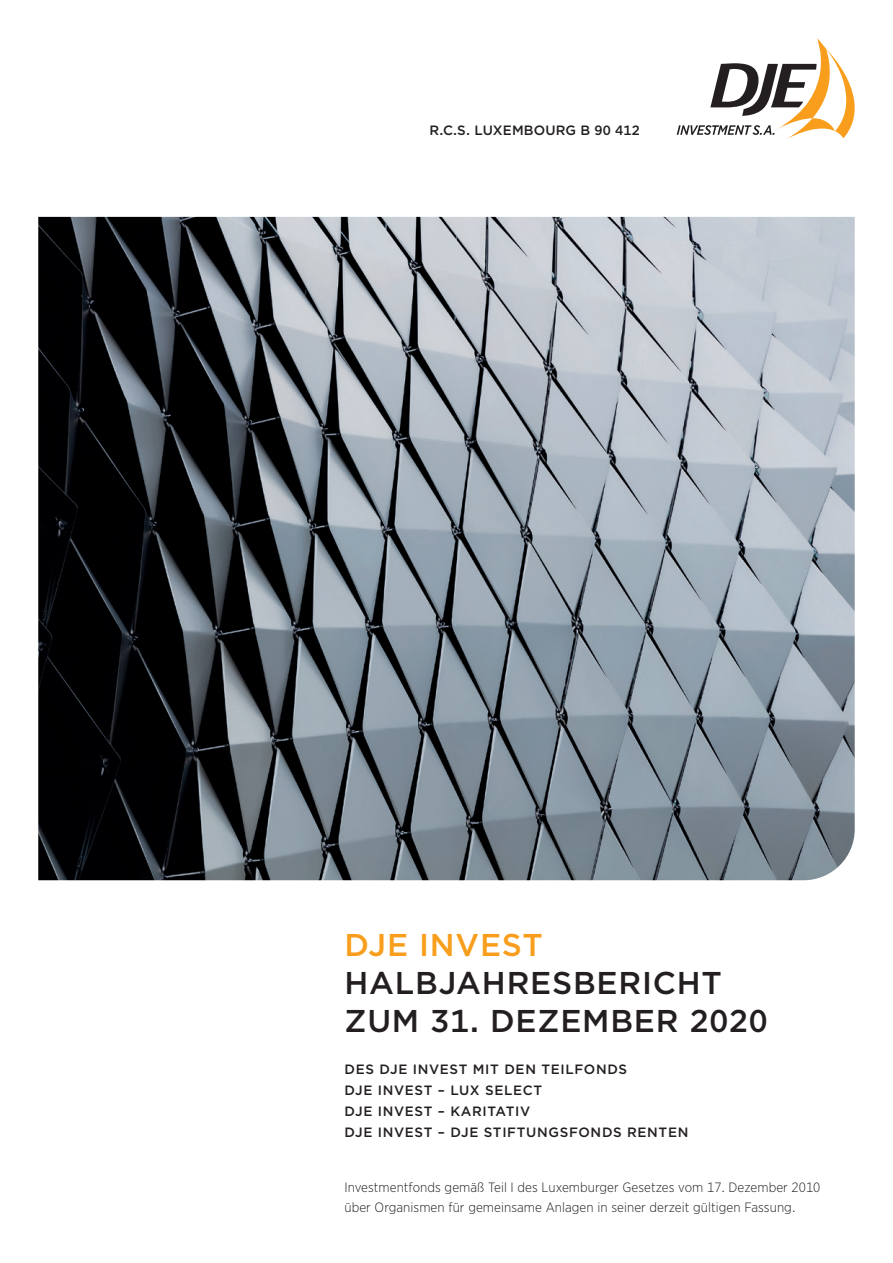
<style>
.page{position:relative;width:893px;height:1263px;background:#fff}
.page>*{position:absolute;margin:0;border:0;box-sizing:border-box;transform-origin:0 0}
.t1{font:500 31.5px/37.8px "Gotham";letter-spacing:.025em;color:#231f20}
.t2{font:500 31.5px "Gotham";letter-spacing:.025em;color:#f89e1c}
.t3{font:300 13.5px/20.2px "Gotham Narrow";letter-spacing:.005em;color:#231f20}
.t4{font:500 13.5px/21px "Gotham";letter-spacing:.05em;color:#231f20}
.t5{font:500 13.5px "Gotham";letter-spacing:.01em;color:#231f20}
</style>
<div class="page">
<img style="left:38px;top:217px;width:817px;height:663px">
<svg style="left:677px;top:38px;width:178px;height:102px"></svg>
<p class="t5" style="left:429px;top:121px;width:212px">R.C.S. LUXEMBOURG B 90 412</p>
<h1 class="t2" style="left:344px;top:924px;width:200px">DJE INVEST</h1>
<h1 class="t1" style="left:344px;top:963px;width:425px">HALBJAHRESBERICHT<br>ZUM 31. DEZEMBER 2020</h1>
<p class="t4" style="left:344px;top:1058px;width:345px">DES DJE INVEST MIT DEN TEILFONDS<br>DJE INVEST – LUX SELECT<br>DJE INVEST – KARITATIV<br>DJE INVEST – DJE STIFTUNGSFONDS RENTEN</p>
<p class="t3" style="left:344px;top:1176px;width:477px">Investmentfonds gemäß Teil I des Luxemburger Gesetzes vom 17. Dezember 2010 über Organismen für gemeinsame Anlagen in seiner derzeit gültigen Fassung.</p>
</div>
